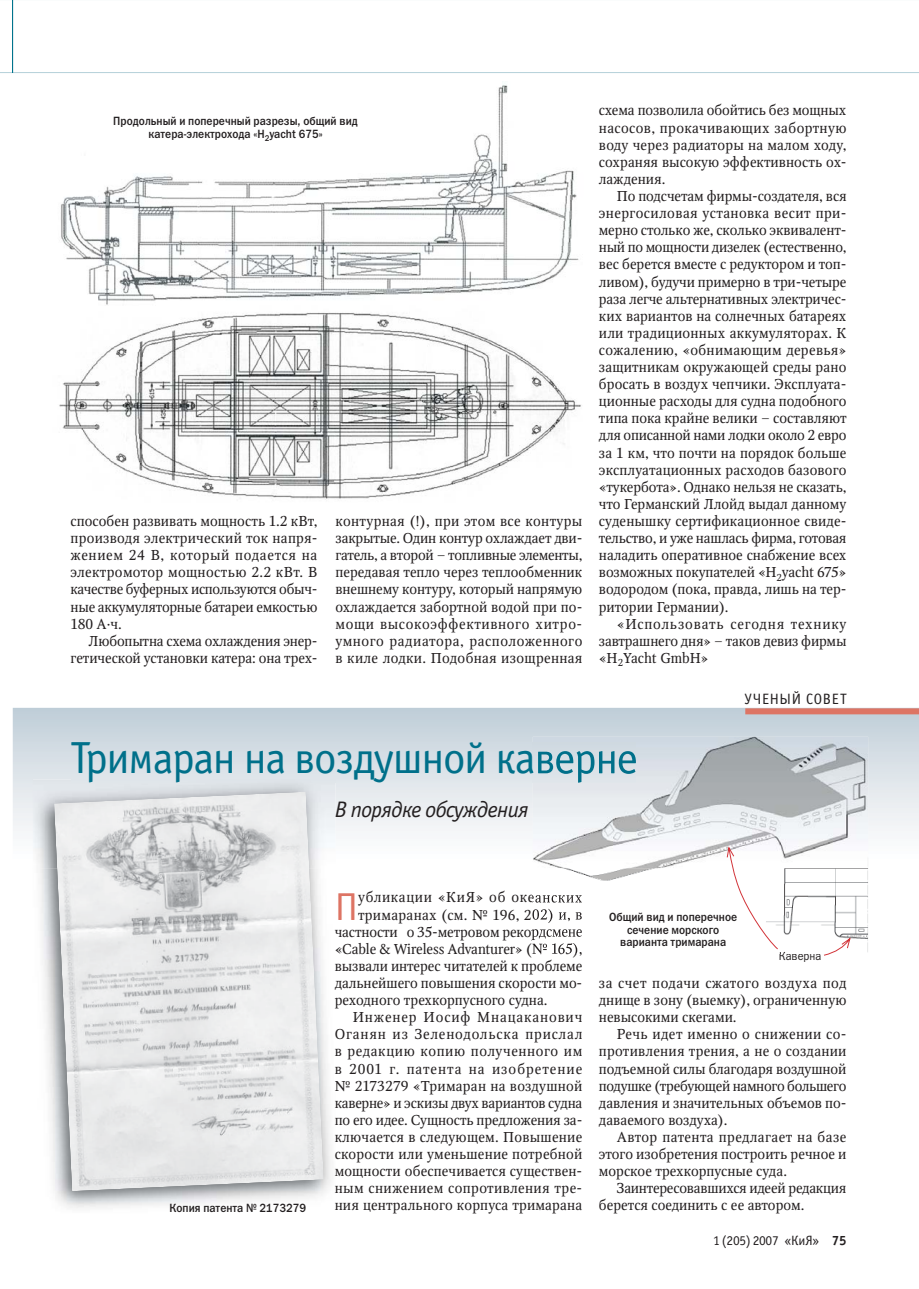
<style>
.page{position:relative;width:919px;height:1289px;background:#fff}
.page>*{position:absolute;margin:0;border:0;box-sizing:border-box;transform-origin:0 0}
.t1{font:45px "Officina Sans C";letter-spacing:-.03em;color:#00708a}
.t2{font:39px "Officina Sans C";color:#dd7464}
.t3{font:italic 22.5px "Officina Sans C";letter-spacing:-.03em;color:#231f20}
.t4{font:15px "Officina Sans C";letter-spacing:.04em;color:#231f20}
.t5{font:14.25px/17.1px "Octava C";color:#231f20;text-align:justify}
.t6{font:14.25px "Octava C";letter-spacing:.04em;color:#231f20}
.t7{font:14.25px "Octava C";letter-spacing:-.02em;color:#231f20}
.t8{font:14.25px "Octava C";letter-spacing:.025em;color:#231f20}
.t9{font:14.25px "Octava C";letter-spacing:.055em;color:#231f20}
.t10{font:14.25px "Octava C";letter-spacing:.065em;color:#231f20}
.t11{font:14.25px "Octava C";letter-spacing:.02em;color:#231f20}
.t12{font:14.25px "Octava C";letter-spacing:.06em;color:#231f20}
.t13{font:13.5px "Officina Sans C";letter-spacing:-.025em;color:#231f20}
.t14{font:12px/12.8px "Franklin Gothic Medium C";color:#231f20;text-align:center;scale:.9 1}
.t15{font:12px "Franklin Gothic Book C";color:#231f20;scale:.9 1}
.s1{font-weight:700}
</style>
<div class="page">
<svg style="left:13px;top:707px;width:905px;height:129px;background:#d5dee4"></svg>
<img style="left:33px;top:779px;width:302px;height:429px">
<img style="left:72px;top:779px;width:263px;height:3px">
<img style="left:54px;top:791px;width:270px;height:400px">
<img style="left:59px;top:85px;width:522px;height:415px">
<div style="left:745px;top:708px;width:173px;height:6px;background:#dd7464"></div>
<img style="left:533px;top:736px;width:335px;height:216px">
<img style="left:533px;top:742px;width:103px;height:40px">
<img style="left:533px;top:891px;width:49px;height:15px">
<img style="left:533px;top:908px;width:49px;height:15px">
<img style="left:533px;top:925px;width:49px;height:15px">
<img style="left:533px;top:942px;width:49px;height:11px">
<div style="left:594px;top:911px;width:157px;height:51px;background:#fff"></div>
<svg style="left:823px;top:936px;width:28px;height:20px"></svg>
<img style="left:786px;top:951px;width:34px;height:1px">
<svg style="left:726px;top:845px;width:60px;height:108px"></svg>
<svg style="left:0;top:0;width:13px;height:73px"></svg>
<svg style="left:13px;top:0;width:905px;height:73px"></svg>
<p class="t14" style="left:113px;top:116px;width:273px">Продольный и поперечный разрезы, общий вид катера-электрохода «H<sub>2</sub>yacht 675»</p>
<p class="t5" style="left:71px;top:514px;width:248px">способен развивать мощность 1.2 кВт, производя электрический ток напря&shy;жением 24 В, который подается на электромотор мощностью 2.2 кВт. В каче стве буферных используются обыч&shy;ные аккумуляторные батареи емкостью 180 А·ч.</p>
<p class="t5" style="left:71px;top:633px;width:248px;text-align:right">Любопытна схема охлаждения энер&shy;гетической установки катера: она трех-</p>
<p class="t5" style="left:335px;top:514px;width:248px">контурная (!), при этом все контуры закрытые. Один контур охлаждает дви&shy;гатель, а второй – топливные элементы, передавая тепло через теплообменник внешнему контуру, который напрямую охлаждается забортной водой при по&shy;мощи высокоэффективного хитро&shy;умного радиатора, расположенного в киле лодки. Подобная изощренная</p>
<p class="t5" style="left:599px;top:103px;width:249px">схема позволила обойтись без мощных насосов, прокачивающих забортную воду через радиаторы на малом ходу, сохраняя высокую эффективность ох&shy;лаждения.</p>
<p class="t5" style="left:599px;top:189px;width:249px;text-indent:18px">По подсчетам фирмы-создателя, вся энергосиловая установка весит при&shy;мерно столько же, сколько эквивалент&shy;ный по мощности дизелек (естественно, вес берется вместе с редуктором и топ&shy;ливом), будучи примерно в три-четыре раза легче альтернативных электричес&shy;ких вариантов на солнечных батареях или традиционных аккумуляторах. К сожалению, «обнимающим деревья» защитникам окружающей среды рано бросать в воздух чепчики. Эксплуата&shy;ционные расходы для судна подобного типа пока крайне велики – составляют для описанной нами лодки около 2 евро за 1 км, что почти на порядок больше эксплуатационных расходов базового «тукербота». Однако нельзя не сказать, что Германский Ллойд выдал данному суденышку сертификационное свиде&shy;тельство, и уже нашлась фирма, готовая наладить оперативное снабжение всех возможных покупателей «H<sub>2</sub>yacht 675» водородом (пока, правда, лишь на тер&shy;ритории Германии).</p>
<p class="t5" style="left:599px;top:616px;width:249px;text-indent:18px">«Использовать сегодня технику зав т рашнего дня» – таков девиз фирмы «H<sub>2</sub>Yacht GmbH»</p>
<p class="t4" style="left:744px;top:693px;width:103px">УЧЕНЫЙ СОВЕТ</p>
<h1 class="t1" style="left:71px;top:741px;width:569px">Тримаран на воздушной каверне</h1>
<h3 class="t3" style="left:335px;top:801px;width:196px">В порядке обсуждения</h3>
<h2 class="t2" style="left:335px;top:892px;width:25px">П</h2>
<p class="t6" style="left:358px;top:892px;width:226px">убликации «КиЯ» об океанских</p>
<p class="t11" style="left:358px;top:909px;width:226px">тримаранах (см. № 196, 202) и, в</p>
<p class="t5" style="left:335px;top:924px;width:249px">част ности о 35-метровом рекордсмене</p>
<p class="t5" style="left:335px;top:941px;width:249px">«Cable &amp; Wireless Advanturer» (№ 165),</p>
<p class="t5" style="left:335px;top:958px;width:249px">вызвали интерес читателей к проблеме</p>
<p class="t5" style="left:335px;top:975px;width:249px">дальнейшего повышения скорости мо-</p>
<p class="t5" style="left:335px;top:993px;width:214px">реходного трехкорпусного судна.</p>
<p class="t12" style="left:353px;top:1012px;width:231px">Инженер Иосиф Мнацаканович</p>
<p class="t9" style="left:335px;top:1029px;width:249px">Оганян из Зеленодольска прислал</p>
<p class="t6" style="left:335px;top:1046px;width:249px">в редакцию копию полученного им</p>
<p class="t10" style="left:335px;top:1063px;width:249px">в 2001 г. патента на изобретение</p>
<p class="t5" style="left:335px;top:1078px;width:249px">№ 2173279 «Тримаран на воздушной</p>
<p class="t7" style="left:335px;top:1097px;width:249px">каверне» и эскизы двух вариантов судна</p>
<p class="t5" style="left:335px;top:1112px;width:249px">по его идее. Сущность предложения за-</p>
<p class="t5" style="left:335px;top:1129px;width:249px">ключается в следующем. Повышение</p>
<p class="t5" style="left:335px;top:1146px;width:249px">скорости или уменьшение потребной</p>
<p class="t5" style="left:335px;top:1164px;width:249px">мощности обеспечивается существен-</p>
<p class="t8" style="left:335px;top:1183px;width:249px">ным снижением сопротивления тре-</p>
<p class="t5" style="left:335px;top:1198px;width:249px">ния центрального корпуса тримарана</p>
<p class="t14" style="left:609px;top:911px;width:144px">Общий вид и поперечное сечение морского варианта тримарана</p>
<p class="t15" style="left:778px;top:951px;width:49px">Каверна</p>
<p class="t5" style="left:599px;top:975px;width:249px">за счет подачи сжатого воздуха под днище в зону (выемку), ограниченную невысокими скегами.</p>
<p class="t5" style="left:599px;top:1027px;width:249px;text-indent:18px">Речь идет именно о снижении со&shy;противления трения, а не о создании подъемной силы благодаря воздушной подушке (требующей намного большего давления и значительных объемов по&shy;даваемого воздуха).</p>
<p class="t5" style="left:599px;top:1129px;width:249px;text-indent:18px">Автор патента предлагает на базе этого изобретения построить речное и морское трехкорпусные суда.</p>
<p class="t5" style="left:617px;top:1181px;width:231px">Заинтересовавшихся идеей редакция</p>
<p class="t14" style="left:170px;top:1202px;width:153px">Копия патента № 2173279</p>
<p class="t5" style="left:599px;top:1198px;width:207px">берется соединить с ее автором.</p>
<p class="t13" style="left:713px;top:1234px;width:135px">1 (205) 2007 «КиЯ» <span class="s1">75</span></p>
</div>
